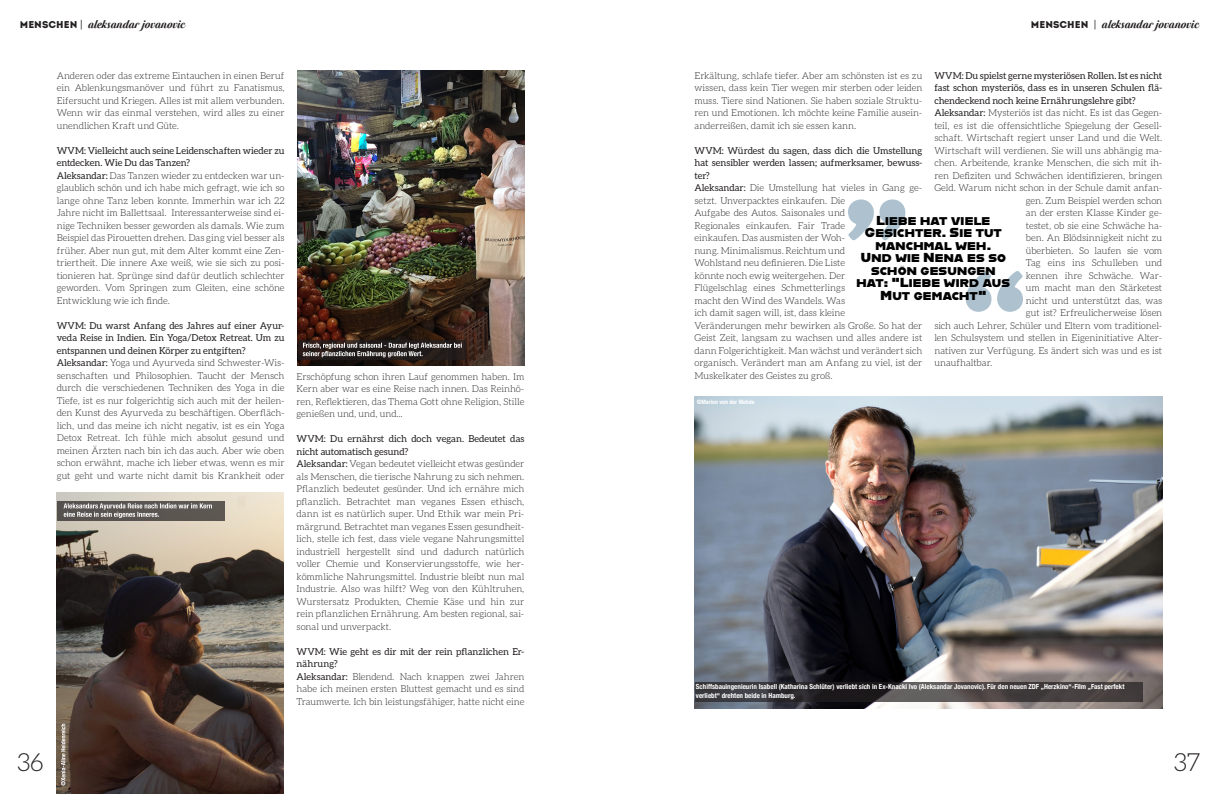
<style>
.page{position:relative;width:1219px;height:794px;background:#fff}
.page>*{position:absolute;margin:0;border:0;box-sizing:border-box;transform-origin:0 0}
.t1{font:300 25px "Aleo";color:#231f20}
.t2{font:13px/12.5px "Alfarn";letter-spacing:.015em;color:#000;text-align:center}
.t3{font:10.8px "Maryleen FY";color:#231f20}
.t4{font:300 9.5px/12.5px "Aleo";letter-spacing:-.005em;color:#231f20}
.t5{font:9.5px "Aleo";color:#231f20}
.t6{font:700 condensed 7px/8.4px "Helvetica Neue";color:#fff}
.t7{font:700 condensed 6px "Helvetica Neue";color:#fff}
.s1{font-family:"Intro";font-size:9.9px}
.s2{font-family:"Rotis Sans Serif";font-size:10.7px}
.s3{font-weight:400}
</style>
<div class="page">
<img style="left:57px;top:493px;width:226px;height:301px">
<svg style="left:61px;top:724px;width:4px;height:61px"></svg>
<div style="left:57px;top:501px;width:168px;height:19px;background:#5b5652"></div>
<svg style="left:64px;top:503px;width:148px;height:15px"></svg>
<img style="left:298px;top:71px;width:226px;height:295px">
<svg style="left:298px;top:340px;width:168px;height:19px"></svg>
<svg style="left:303px;top:342px;width:159px;height:15px;background:#5c5655"></svg>
<svg style="left:848px;top:199px;width:57px;height:41px"></svg>
<svg style="left:966px;top:271px;width:57px;height:41px"></svg>
<img style="left:694px;top:396px;width:468px;height:313px">
<svg style="left:694px;top:682px;width:448px;height:19px;background:#3f3b3c"></svg>
<p class="t3" style="left:20px;top:18px;width:167px"><span class="s1">MENSCHEN</span> <span class="s2">|</span> aleksandar jovanovic</p>
<p class="t3" style="left:1031px;top:18px;width:170px"><span class="s1">MENSCHEN</span> <span class="s2">|</span> aleksandar jovanovic</p>
<p class="t4" style="left:57px;top:69px;width:229px;text-align:justify">Anderen oder das extreme Eintauchen in einen Beruf ein Ablenkungsmanöver und führt zu Fanatismus, Eifersucht und Kriegen. Alles ist mit allem verbunden.<br>Wenn wir das einmal verstehen, wird alles zu einer unendlichen Kraft und Güte.</p>
<p class="t4" style="left:57px;top:144px;width:229px"><span class="s3">WVM: Vielleicht auch seine Leidenschaften wieder zu entdecken. Wie Du das Tanzen?<br>Aleksandar:</span> Das Tanzen wieder zu entdecken war un&shy;glaublich schön und ich habe mich gefragt, wie ich so lange ohne Tanz leben konnte. Immerhin war ich 22<br>Jahre nicht im Ballettsaal. Interessanterweise sind ei&shy;nige Techniken besser geworden als damals. Wie zum Beispiel das Pirouetten drehen. Das ging viel besser als früher. Aber nun gut, mit dem Alter kommt eine Zen&shy;triertheit. Die innere Axe weiß, wie sie sich zu posi&shy;tionieren hat. Sprünge sind dafür deutlich schlechter geworden. Vom Springen zum Gleiten, eine schöne Entwicklung wie ich finde.</p>
<p class="t4" style="left:57px;top:319px;width:229px"><span class="s3">WVM: Du warst Anfang des Jahres auf einer Ayur&shy;veda Reise in Indien. Ein Yoga/Detox Retreat. Um zu entspannen und deinen Körper zu entgiften?<br>Aleksandar:</span> Yoga und Ayurveda sind Schwester-Wis&shy;senschaften und Philosophien. Taucht der Mensch durch die verschiedenen Techniken des Yoga in die Tiefe, ist es nur folgerichtig sich auch mit der heilen&shy;den Kunst des Ayurveda zu beschäftigen. Oberfläch&shy;lich, und das meine ich nicht negativ, ist es ein Yoga Detox Retreat. Ich fühle mich absolut gesund und meinen Ärzten nach bin ich das auch. Aber wie oben schon erwähnt, mache ich lieber etwas, wenn es mir gut geht und warte nicht damit bis Krankheit oder</p>
<p class="t4" style="left:297px;top:370px;width:229px;text-align:justify">Erschöpfung schon ihren Lauf genommen haben. Im Kern aber war es eine Reise nach innen. Das Reinhö&shy;ren, Reflektieren, das Thema Gott ohne Religion, Stille genießen und, und, und...</p>
<p class="t4" style="left:297px;top:432px;width:229px"><span class="s3">WVM: Du ernährst dich doch vegan. Bedeutet das nicht automatisch gesund?<br>Aleksandar:</span> Vegan bedeutet vielleicht etwas gesünder als Menschen, die tierische Nahrung zu sich nehmen.<br>Pflanzlich bedeutet gesünder. Und ich ernähre mich pflanzlich. Betrachtet man veganes Essen ethisch, dann ist es natürlich super. Und Ethik war mein Pri&shy;märgrund. Betrachtet man veganes Essen gesundheit&shy;lich, stelle ich fest, dass viele vegane Nahrungsmittel industriell hergestellt sind und dadurch natürlich voller Chemie und Konservierungsstoffe, wie her&shy;kömmliche Nahrungsmittel. Industrie bleibt nun mal Industrie. Also was hilft? Weg von den Kühltruhen, Wurstersatz Produkten, Chemie Käse und hin zur rein pflanzlichen Ernährung. Am besten regional, sai&shy;sonal und unverpackt.</p>
<p class="t4" style="left:297px;top:645px;width:229px"><span class="s3">WVM: Wie geht es dir mit der rein pflanzlichen Er&shy;nährung?<br>Aleksandar:</span> Blendend. Nach knappen zwei Jahren habe ich meinen ersten Bluttest gemacht und es sind Traumwerte. Ich bin leistungsfähiger, hatte nicht eine</p>
<p class="t5" style="left:934px;top:70px;width:229px">WVM: Du spielst gerne mysteriösen Rollen. Ist es nicht</p>
<p class="t5" style="left:934px;top:82px;width:229px">fast schon mysteriös, dass es in unseren Schulen flä-</p>
<p class="t5" style="left:934px;top:95px;width:203px">chendeckend noch keine Ernährungslehre gibt?</p>
<p class="t4" style="left:934px;top:106px;width:229px"><span class="s3">Aleksandar:</span> Mysteriös ist das nicht. Es ist das Gegen-</p>
<p class="t4" style="left:934px;top:119px;width:229px">teil, es ist die offensichtliche Spiegelung der Gesell-</p>
<p class="t4" style="left:934px;top:131px;width:229px">schaft. Wirtschaft regiert unser Land und die Welt.</p>
<p class="t4" style="left:934px;top:144px;width:229px">Wirtschaft will verdienen. Sie will uns abhängig ma-</p>
<p class="t4" style="left:934px;top:156px;width:229px">chen. Arbeitende, kranke Menschen, die sich mit ih-</p>
<p class="t4" style="left:934px;top:169px;width:229px">ren Defiziten und Schwächen identifizieren, bringen</p>
<p class="t4" style="left:934px;top:181px;width:229px">Geld. Warum nicht schon in der Schule damit anfan-</p>
<p class="t4" style="left:1026px;top:194px;width:138px">gen. Zum Beispiel werden schon</p>
<p class="t4" style="left:1026px;top:206px;width:138px">an der ersten Klasse Kinder ge-</p>
<p class="t4" style="left:1026px;top:219px;width:138px">testet, ob sie eine Schwäche ha-</p>
<p class="t4" style="left:1026px;top:231px;width:138px">ben. An Blödsinnigkeit nicht zu</p>
<p class="t4" style="left:1026px;top:244px;width:138px">überbieten. So laufen sie vom</p>
<p class="t4" style="left:1026px;top:256px;width:138px">Tag eins ins Schulleben und</p>
<p class="t4" style="left:1026px;top:269px;width:138px">kennen ihre Schwäche. War-</p>
<p class="t4" style="left:1026px;top:281px;width:138px">um macht man den Stärketest</p>
<p class="t4" style="left:1026px;top:294px;width:138px">nicht und unterstützt das, was</p>
<p class="t4" style="left:1026px;top:306px;width:138px">gut ist? Erfreulicherweise lösen</p>
<p class="t4" style="left:934px;top:319px;width:229px">sich auch Lehrer, Schüler und Eltern vom traditionel-</p>
<p class="t4" style="left:934px;top:331px;width:229px">len Schulsystem und stellen in Eigeninitiative Alter-</p>
<p class="t4" style="left:934px;top:344px;width:229px">nativen zur Verfügung. Es ändert sich was und es ist</p>
<p class="t4" style="left:934px;top:356px;width:59px">unaufhaltbar.</p>
<p class="t4" style="left:694px;top:69px;width:229px;text-align:justify">Erkältung, schlafe tiefer. Aber am schönsten ist es zu wissen, dass kein Tier wegen mir sterben oder leiden muss. Tiere sind Nationen. Sie haben soziale Struktu&shy;ren und Emotionen. Ich möchte keine Familie ausein&shy;anderreißen, damit ich sie essen kann.</p>
<p class="t4" style="left:694px;top:144px;width:229px"><span class="s3">WVM: Würdest du sagen, dass dich die Umstellung hat sensibler werden lassen; aufmerksamer, bewuss&shy;ter?<br>Aleksandar:</span> Die Umstellung hat vieles in Gang ge&shy;setzt. Unverpacktes einkaufen. Die<br>Aufgabe des Autos. Saisonales und<br>Regionales einkaufen. Fair Trade<br>einkaufen. Das ausmisten der Woh-<br>nung. Minimalismus. Reichtum und<br>Wohlstand neu definieren. Die Liste<br>könnte noch ewig weitergehen. Der<br>Flügelschlag eines Schmetterlings<br>macht den Wind des Wandels. Was<br>ich damit sagen will, ist, dass kleine<br>Veränderungen mehr bewirken als Große. So hat der Geist Zeit, langsam zu wachsen und alles andere ist dann Folgerichtigkeit. Man wächst und verändert sich organisch. Verändert man am Anfang zu viel, ist der Muskelkater des Geistes zu groß.</p>
<h2 class="t2" style="left:856px;top:213px;width:155px">Liebe hat viele<br>Gesichter. Sie tut manchmal weh.<br>Und wie Nena es so schön gesungen hat: "Liebe wird aus<br>Mut gemacht"</h2>
<p class="t7" style="left:697px;top:399px;width:60px">©Marion von der Mehde</p>
<p class="t6" style="left:696px;top:682px;width:430px">Schiffsbauingenieurin Isabell (Katharina Schlüter) verliebt sich in Ex-Knacki Ivo (Aleksandar Jovanovic). Für den neuen ZDF „Herzkino“-Film „Fast perfekt verliebt“ drehten beide in Hamburg.</p>
<h1 class="t1" style="left:17px;top:748px;width:28px">36</h1>
<h1 class="t1" style="left:1174px;top:748px;width:28px">37</h1>
</div>
